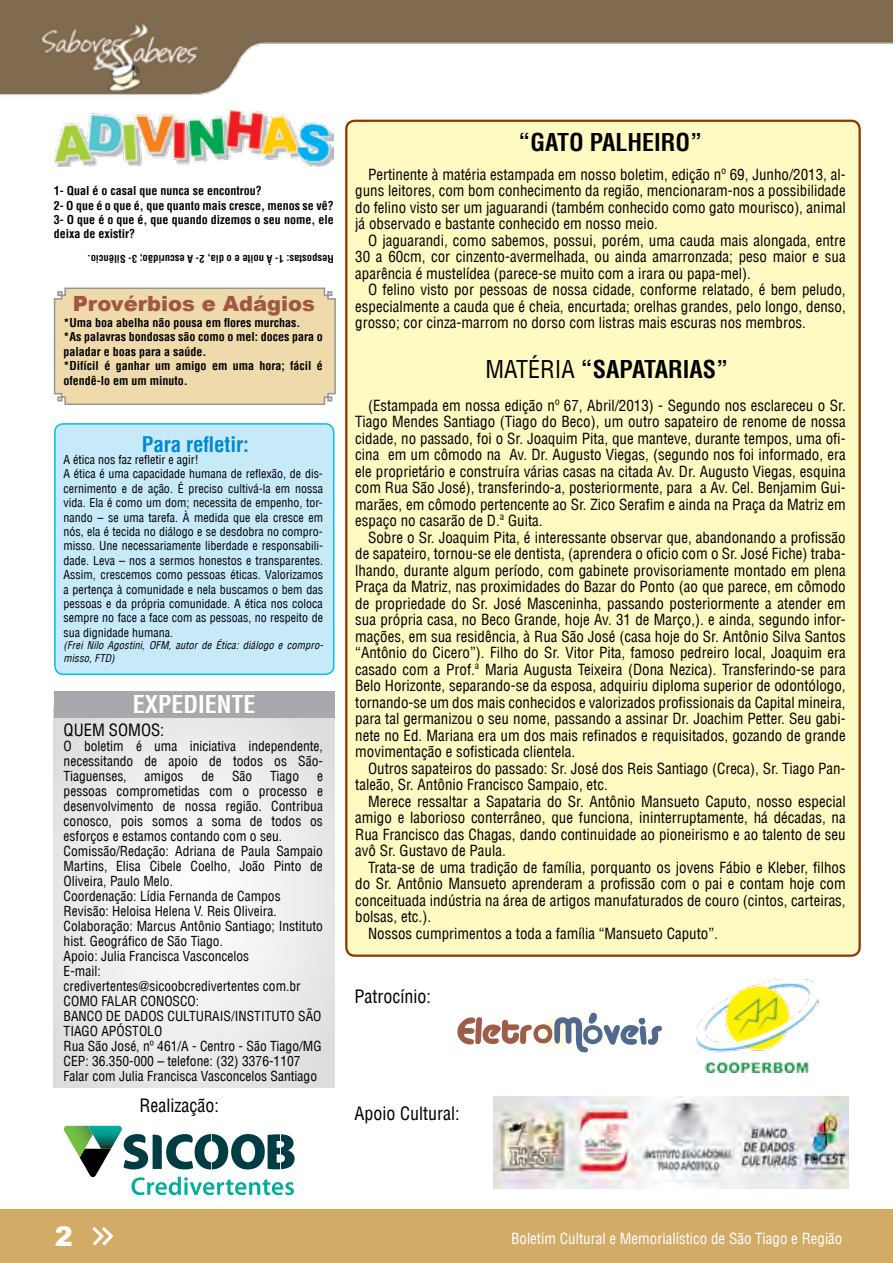
<style>
.page{position:relative;width:893px;height:1263px;background:#fff}
.page>*{position:absolute;margin:0;border:0;box-sizing:border-box;transform-origin:0 0}
.t1{font:900 27px "Arial";color:#fff}
.t2{font:700 condensed 24px "Helvetica LT";color:#000}
.t3{font:700 condensed 24px "Helvetica LT";color:#fff}
.t4{font:900 21px "Arial";color:#a25742}
.t5{font:700 condensed 21px "Helvetica LT";color:#0089cf}
.t6{font:condensed 18px "Helvetica LT";color:#000}
.t7{font:condensed 16.5px "Helvetica LT";color:#000}
.t8{font:condensed 15px/16.5px "Helvetica LT";color:#000;text-align:justify}
.t9{font:condensed 15px "Helvetica LT";color:#fff}
.t10{font:condensed 13.5px/15px "Helvetica LT";color:#000;text-align:justify}
.t11{font:condensed 12px/14.4px "Helvetica LT";color:#000}
.t12{font:700 condensed 12px/14.4px "Helvetica LT";color:#000}
.t13{font:italic condensed 10.5px/12.6px "Helvetica LT";letter-spacing:.01em;color:#000}
.t14{font:700 condensed 10.5px "Helvetica LT";color:#000}
.s1{font-weight:400}
</style>
<div class="page">
<div style="left:0;top:1209px;width:893px;height:54px;background:#d2ab67"></div>
<img style="left:0;top:0;width:893px;height:95px">
<svg style="left:92px;top:1227px;width:22px;height:19px"></svg>
<div style="left:346px;top:121px;width:514px;height:835px;background:#fffac2;border-radius:9px"></div>
<svg style="left:64px;top:1126px;width:231px;height:69px"></svg>
<img style="left:493px;top:1096px;width:355px;height:93px">
<div style="left:55px;top:424px;width:279px;height:250px;background:#c7eafb;border-radius:9px"></div>
<div style="left:54px;top:423px;width:280px;height:252px;border:2px solid #00bdf2;border-radius:9px"></div>
<div style="left:53px;top:287px;width:283px;height:118px;background:#efdaab"></div>
<img style="left:54px;top:109px;width:280px;height:58px">
<svg style="left:54px;top:718px;width:280px;height:370px"></svg>
<div style="left:54px;top:691px;width:280px;height:27px;background:#a7a9ac"></div>
<img style="left:696px;top:979px;width:123px;height:93px">
<svg style="left:457px;top:1012px;width:205px;height:41px"></svg>
<p class="t12" style="left:54px;top:184px;width:281px">1- Qual é o casal que nunca se encontrou?<br>2- O que é o que é, que quanto mais cresce, menos se vê?<br>3- O que é o que é, que quando dizemos o seu nome, ele deixa de existir?</p>
<p class="t14" style="left:334px;top:265px;width:248px;rotate:-180deg">Respostas: 1- À noite e o dia, 2- A escuridão; 3- Silêncio.</p>
<h3 class="t4" style="left:73px;top:288px;width:244px">Provérbios e Adágios</h3>
<p class="t12" style="left:64px;top:315px;width:261px">*Uma boa abelha não pousa em flores murchas.<br>*As palavras bondosas são como o mel: doces para o paladar e boas para a saúde.<br>*Difícil é ganhar um amigo em uma hora; fácil é ofendê-lo em um minuto.</p>
<h3 class="t5" style="left:142px;top:431px;width:109px">Para refletir:</h3>
<p class="t11" style="left:64px;top:452px;width:261px">A ética nos faz refletir e agir!<br>A ética é uma capacidade humana de reflexão, de dis&shy;cernimento e de ação. É preciso cultivá-la em nossa vida. Ela é como um dom; necessita de empenho, tor&shy;nando – se uma tarefa. À medida que ela cresce em nós, ela é tecida no diálogo e se desdobra no compro&shy;misso. Une necessariamente liberdade e responsabili&shy;dade. Leva – nos a sermos honestos e transparentes.<br>Assim, crescemos como pessoas éticas. Valorizamos a pertença à comunidade e nela buscamos o bem das pessoas e da própria comunidade. A ética nos coloca sempre no face a face com as pessoas, no respeito de sua dignidade humana.</p>
<p class="t13" style="left:64px;top:639px;width:261px">(Frei Nilo Agostini, OFM, autor de Ética: diálogo e compro&shy;misso, FTD)</p>
<h2 class="t3" style="left:133px;top:689px;width:124px">EXPEDIENTE</h2>
<p class="t7" style="left:64px;top:719px;width:102px">QUEM SOMOS:</p>
<p class="t10" style="left:64px;top:738px;width:261px">O boletim é uma iniciativa independente, necessitando de apoio de todos os São-Tiaguenses,</p>
<p class="t10" style="left:145px;top:768px;width:40px">amigos</p>
<p class="t10" style="left:201px;top:768px;width:14px">de</p>
<p class="t10" style="left:232px;top:768px;width:22px">São</p>
<p class="t10" style="left:270px;top:768px;width:30px">Tiago</p>
<p class="t10" style="left:64px;top:768px;width:261px;text-align:left;text-indent:253px">e pessoas comprometidas com o processo e desenvolvimento de nossa região. Contribua conosco, pois somos a soma de todos os esforços e estamos contando com o seu.<br>Comissão/Redação: Adriana de Paula Sampaio Martins, Elisa Cibele Coelho, João Pinto de Oliveira, Paulo Melo.<br>Coordenação: Lídia Fernanda de Campos Revisão: Heloisa Helena V. Reis Oliveira.<br>Colaboração: Marcus Antônio Santiago; Instituto hist. Geográfico de São Tiago.<br>Apoio: Julia Francisca Vasconcelos<br>E-mail:<br>credivertentes@sicoobcredivertentes com.br COMO FALAR CONOSCO:<br>BANCO DE DADOS CULTURAIS/INSTITUTO SÃO TIAGO APÓSTOLO<br>Rua São José, nº 461/A - Centro - São Tiago/MG CEP: 36.350-000 – telefone: (32) 3376-1107<br>Falar com Julia Francisca Vasconcelos Santiago</p>
<p class="t6" style="left:139px;top:1094px;width:81px">Realização:</p>
<h2 class="t2" style="left:518px;top:127px;width:185px">“GATO PALHEIRO”</h2>
<p class="t8" style="left:355px;top:166px;width:492px;text-indent:13px">Pertinente à matéria estampada em nosso boletim, edição nº 69, Junho/2013, al&shy;guns leitores, com bom conhecimento da região, mencionaram-nos a possibilidade do felino visto ser um jaguarandi (também conhecido como gato mourisco), animal já observado e bastante conhecido em nosso meio.</p>
<p class="t8" style="left:355px;top:232px;width:492px;text-indent:13px">O jaguarandi, como sabemos, possui, porém, uma cauda mais alongada, entre 30 a 60cm, cor cinzento-avermelhada, ou ainda amarronzada; peso maior e sua aparência é mustelídea (parece-se muito com a irara ou papa-mel).</p>
<p class="t8" style="left:355px;top:281px;width:492px;text-indent:13px">O felino visto por pessoas de nossa cidade, conforme relatado, é bem peludo, especialmente a cauda que é cheia, encurtada; orelhas grandes, pelo longo, denso, grosso; cor cinza-marrom no dorso com listras mais escuras nos membros.</p>
<h2 class="t2" style="left:486px;top:354px;width:244px"><span class="s1">MATÉRIA</span> “SAPATARIAS”</h2>
<p class="t8" style="left:355px;top:397px;width:492px;text-indent:13px">(Estampada em nossa edição nº 67, Abril/2013) - Segundo nos esclareceu o Sr.<br>Tiago Mendes Santiago (Tiago do Beco), um outro sapateiro de renome de nossa cidade, no passado, foi o Sr. Joaquim Pita, que manteve, durante tempos, uma ofi&shy;cina em um cômodo na Av. Dr. Augusto Viegas, (segundo nos foi informado, era ele proprietário e construíra várias casas na citada Av. Dr. Augusto Viegas, esquina com Rua São José), transferindo-a, posteriormente, para a Av. Cel. Benjamim Gui&shy;marães, em cômodo pertencente ao Sr. Zico Serafim e ainda na Praça da Matriz em espaço no casarão de D.ª Guita.</p>
<p class="t8" style="left:355px;top:529px;width:492px;text-indent:13px">Sobre o Sr. Joaquim Pita, é interessante observar que, abandonando a profissão de sapateiro, tornou-se ele dentista, (aprendera o oficio com o Sr. José Fiche) traba&shy;lhando, durante algum período, com gabinete provisoriamente montado em plena Praça da Matriz, nas proximidades do Bazar do Ponto (ao que parece, em cômodo de propriedade do Sr. José Masceninha, passando posteriormente a atender em sua própria casa, no Beco Grande, hoje Av. 31 de Março,). e ainda, segundo infor&shy;mações, em sua residência, à Rua São José (casa hoje do Sr. Antônio Silva Santos “Antônio do Cicero”). Filho do Sr. Vitor Pita, famoso pedreiro local, Joaquim era casado com a Prof.ª Maria Augusta Teixeira (Dona Nezica). Transferindo-se para Belo Horizonte, separando-se da esposa, adquiriu diploma superior de odontólogo, tornando-se um dos mais conhecidos e valorizados profissionais da Capital mineira, para tal germanizou o seu nome, passando a assinar Dr. Joachim Petter. Seu gabi&shy;nete no Ed. Mariana era um dos mais refinados e requisitados, gozando de grande movimentação e sofisticada clientela.</p>
<p class="t8" style="left:355px;top:760px;width:492px;text-indent:13px">Outros sapateiros do passado: Sr. José dos Reis Santiago (Creca), Sr. Tiago Pan&shy;taleão, Sr. Antônio Francisco Sampaio, etc.</p>
<p class="t8" style="left:355px;top:793px;width:492px;text-indent:13px">Merece ressaltar a Sapataria do Sr. Antônio Mansueto Caputo, nosso especial amigo e laborioso conterrâneo, que funciona, ininterruptamente, há décadas, na Rua Francisco das Chagas, dando continuidade ao pioneirismo e ao talento de seu avô Sr. Gustavo de Paula.</p>
<p class="t8" style="left:368px;top:859px;width:479px">Trata-se de uma tradição de família, porquanto os jovens Fábio e Kleber, filhos</p>
<p class="t8" style="left:355px;top:875px;width:492px">do Sr. Antônio Mansueto aprenderam a profissão com o pai e contam hoje com</p>
<p class="t8" style="left:355px;top:892px;width:492px">conceituada indústria na área de artigos manufaturados de couro (cintos, carteiras,</p>
<p class="t8" style="left:355px;top:908px;width:77px">bolsas, etc.).</p>
<p class="t8" style="left:368px;top:925px;width:351px">Nossos cumprimentos a toda a família “Mansueto Caputo”.</p>
<p class="t6" style="left:355px;top:985px;width:78px">Patrocínio:</p>
<p class="t6" style="left:355px;top:1102px;width:106px">Apoio Cultural:</p>
<h1 class="t1" style="left:55px;top:1216px;width:20px">2</h1>
<p class="t9" style="left:511px;top:1229px;width:333px">Boletim Cultural e Memorialístico de São Tiago e Região</p>
</div>
